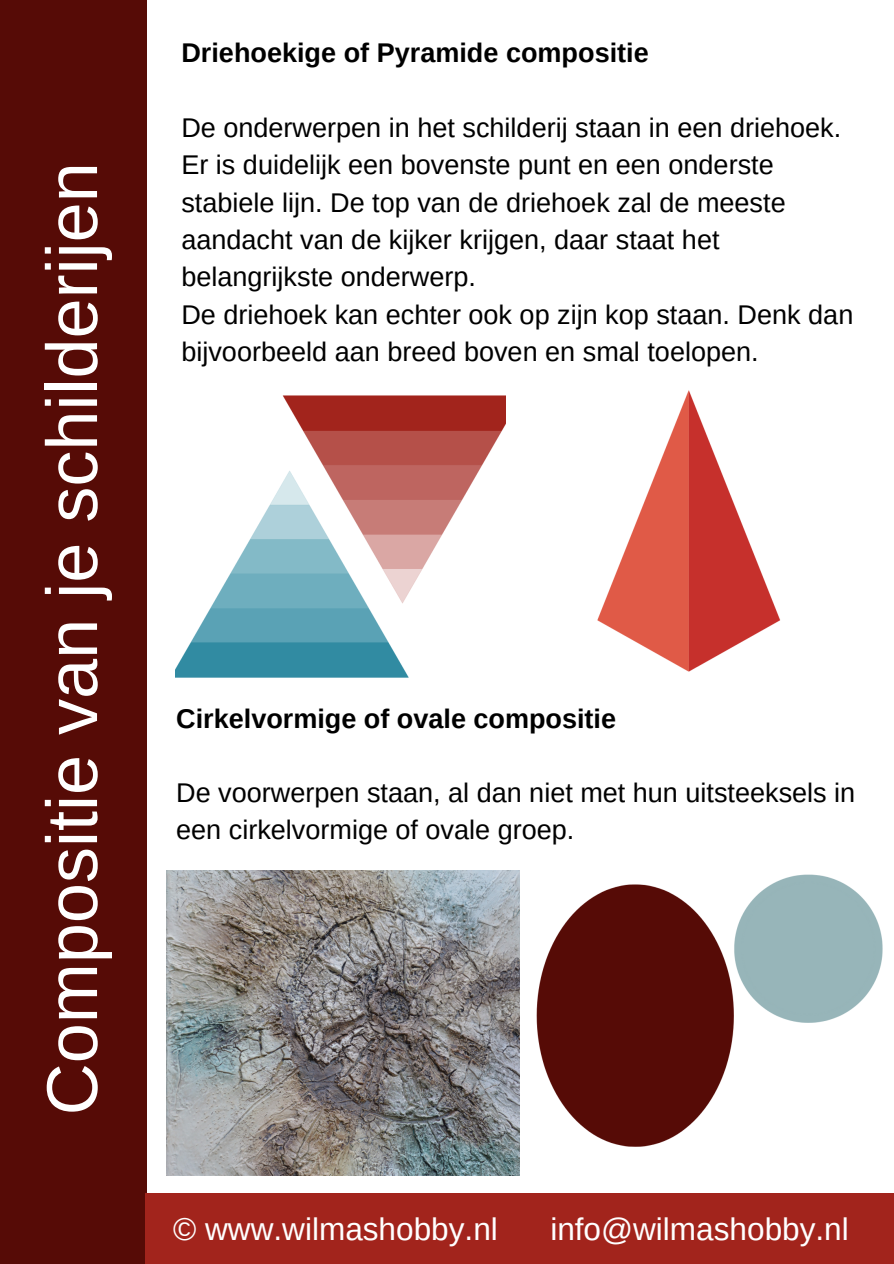
<style>
.page{position:relative;width:894px;height:1264px;background:#fff}
.page>*{position:absolute;margin:0;border:0;box-sizing:border-box;transform-origin:0 0}
.t1{font:72px "Arimo";color:#fff}
.t2{font:31.5px "Arimo";color:#fff}
.t3{font:27px/37.3px "Arimo";color:#000}
.t4{font:700 27px "Arimo";color:#000}
</style>
<div class="page">
<div style="left:0;top:0;width:147px;height:1263px;background:#560b06"></div>
<div style="left:146px;top:1193px;width:747px;height:70px;background:#a2241c"></div>
<img style="left:175px;top:395px;width:330px;height:283px">
<img style="left:597px;top:390px;width:184px;height:282px">
<img style="left:166px;top:870px;width:353px;height:305px">
<img style="left:536px;top:874px;width:347px;height:273px">
<h1 class="t1" style="left:32px;top:1115px;width:954px;rotate:-90deg">Compositie van je schilderijen</h1>
<p class="t4" style="left:181px;top:38px;width:468px">Driehoekige of Pyramide compositie</p>
<p class="t3" style="left:181px;top:109px;width:673px">De onderwerpen in het schilderij staan in een driehoek.<br>Er is duidelijk een bovenste punt en een onderste stabiele lijn. De top van de driehoek zal de meeste aandacht van de kijker krijgen, daar staat het belangrijkste onderwerp.<br>De driehoek kan echter ook op zijn kop staan. Denk dan bijvoorbeeld aan breed boven en smal toelopen.</p>
<p class="t4" style="left:176px;top:703px;width:441px">Cirkelvormige of ovale compositie</p>
<p class="t3" style="left:176px;top:774px;width:680px">De voorwerpen staan, al dan niet met hun uitsteeksels in een cirkelvormige of ovale groep.</p>
<p class="t2" style="left:173px;top:1211px;width:326px">© www.wilmashobby.nl</p>
<p class="t2" style="left:550px;top:1211px;width:300px">info@wilmashobby.nl</p>
</div>
